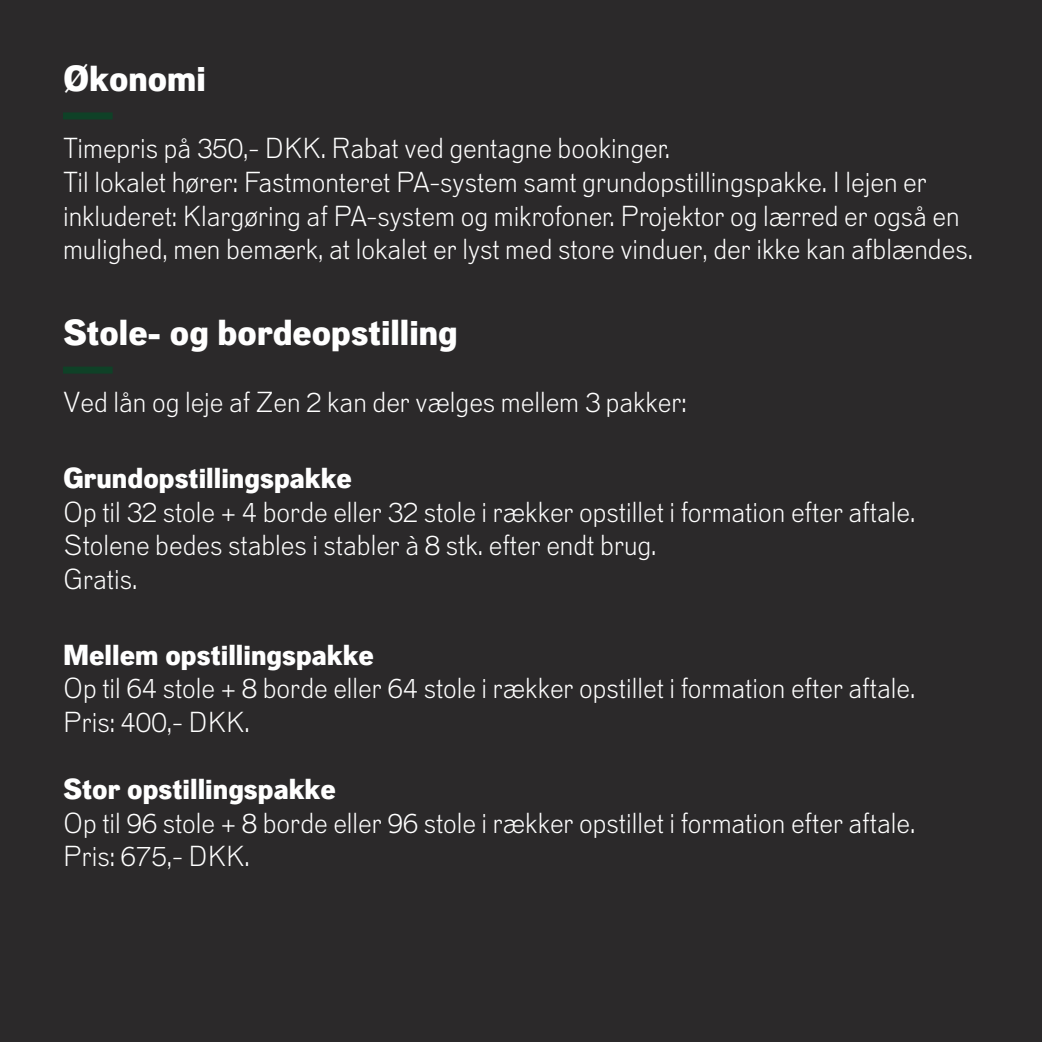
<style>
.page{position:relative;width:1042px;height:1042px;background:#2b292a}
.page>*{position:absolute;margin:0;border:0;box-sizing:border-box;transform-origin:0 0}
.t1{font:800 35px "Dada Grotesk";color:#fff}
.t2{font:300 28px/33.6px "Dada Grotesk";color:#fff}
.t3{font:800 28px "Dada Grotesk";color:#fff}
</style>
<div class="page">
<div style="left:63px;top:112px;width:50px;height:7px;background:#0f4127"></div>
<div style="left:63px;top:367px;width:50px;height:7px;background:#0f4127"></div>
<p class="t1" style="left:63px;top:57px;width:144px">Økonomi</p>
<p class="t2" style="left:63px;top:132px;width:609px">Timepris på 350,- DKK. Rabat ved gentagne bookinger.</p>
<p class="t2" style="left:63px;top:166px;width:911px">Til lokalet hører: Fastmonteret PA-system samt grundopstillingspakke. I lejen er inkluderet: Klargøring af PA-system og mikrofoner. Projektor og lærred er også en mulighed, men bemærk, at lokalet er lyst med store vinduer, der ikke kan afblændes.</p>
<p class="t1" style="left:63px;top:311px;width:396px">Stole- og bordeopstilling</p>
<p class="t2" style="left:63px;top:386px;width:625px">Ved lån og leje af Zen 2 kan der vælges mellem 3 pakker:</p>
<p class="t3" style="left:63px;top:461px;width:290px">Grundopstillingspakke</p>
<p class="t2" style="left:63px;top:495px;width:854px">Op til 32 stole + 4 borde eller 32 stole i rækker opstillet i formation efter aftale.</p>
<p class="t2" style="left:63px;top:529px;width:595px">Stolene bedes stables i stabler à 8 stk. efter endt brug.</p>
<p class="t2" style="left:63px;top:563px;width:76px">Gratis.</p>
<p class="t3" style="left:63px;top:637px;width:312px">Mellem opstillingspakke</p>
<p class="t2" style="left:63px;top:672px;width:854px">Op til 64 stole + 8 borde eller 64 stole i rækker opstillet i formation efter aftale.</p>
<p class="t2" style="left:63px;top:705px;width:188px">Pris: 400,- DKK.</p>
<p class="t3" style="left:63px;top:772px;width:274px">Stor opstillingspakke</p>
<p class="t2" style="left:63px;top:806px;width:854px">Op til 96 stole + 8 borde eller 96 stole i rækker opstillet i formation efter aftale.</p>
<p class="t2" style="left:63px;top:840px;width:188px">Pris: 675,- DKK.</p>
</div>
